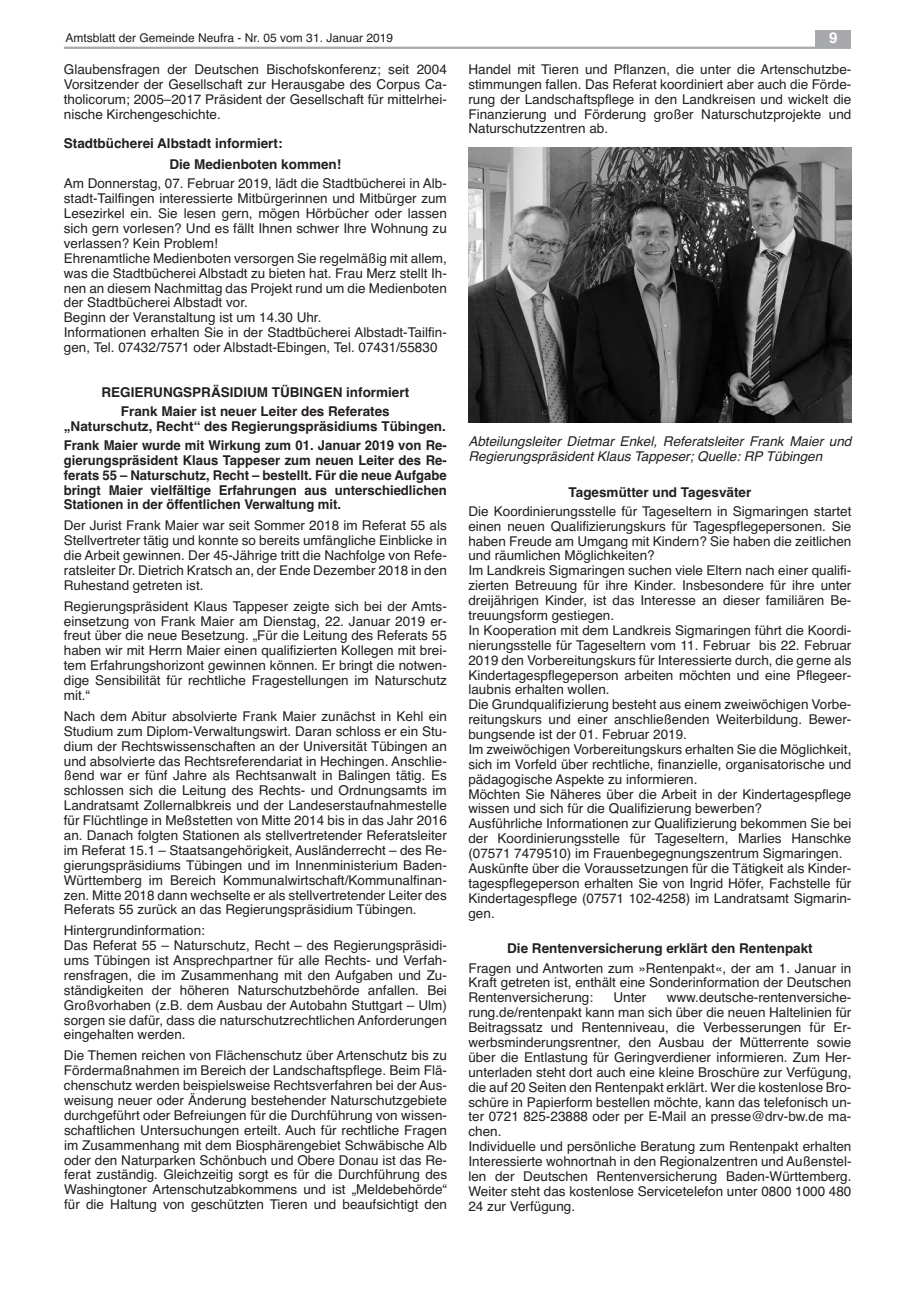
<style>
.page{position:relative;width:915px;height:1297px;background:#fff}
.page>*{position:absolute;margin:0;border:0;box-sizing:border-box;transform-origin:0 0}
.t1{font:700 15px "Helvetica";color:#fff}
.t2{font:13.5px/14.9px "Helvetica";color:#231f20;text-align:justify}
.t3{font:700 13.5px/14.9px "Helvetica";color:#231f20}
.t4{font:italic 13.5px/14.9px "Helvetica";color:#231f20}
.t5{font:12px "Helvetica";color:#231f20}
</style>
<div class="page">
<img style="left:468px;top:148px;width:382px;height:275px">
<hr style="left:64px;top:47px;width:786px;height:2px;background:#a8a9ad">
<div style="left:815px;top:30px;width:35px;height:17px;background:#a8a9ad"></div>
<p class="t5" style="left:65px;top:31px;width:329px">Amtsblatt der Gemeinde Neufra - Nr. 05 vom 31. Januar 2019</p>
<p class="t1" style="left:829px;top:29px;width:10px">9</p>
<p class="t2" style="left:64px;top:62px;width:384px">Glaubensfragen der Deutschen Bischofskonferenz; seit 2004<br>Vorsitzender der Gesellschaft zur Herausgabe des Corpus Ca&shy;tholicorum; 2005–2017 Präsident der Gesellschaft für mittelrhei&shy;nische Kirchengeschichte.</p>
<p class="t3" style="left:169px;top:133px;width:173px;line-height:20.9px;text-indent:-105px">Stadtbücherei Albstadt informiert:<br>die Medienboten kommen!</p>
<p class="t2" style="left:64px;top:176px;width:384px;text-align:left">Am Donnerstag, 07. Februar 2019, lädt die Stadtbücherei in Alb&shy;stadt-Tailfingen interessierte Mitbürgerinnen und Mitbürger zum Lesezirkel ein. Sie lesen gern, mögen Hörbücher oder lassen sich gern vorlesen? Und es fällt Ihnen schwer Ihre Wohnung zu verlassen? Kein Problem!<br>Ehrenamtliche Medienboten versorgen Sie regelmäßig mit allem, was die Stadtbücherei Albstadt zu bieten hat. Frau Merz stellt Ih&shy;nen an diesem Nachmittag das Projekt rund um die Medienboten der Stadtbücherei Albstadt vor.<br>Beginn der Veranstaltung ist um 14.30 Uhr.<br>Informationen erhalten Sie in der Stadtbücherei Albstadt-Tailfin&shy;gen, Tel. 07432/7571 oder Albstadt-Ebingen, Tel. 07431/55830</p>
<p class="t3" style="left:101px;top:382px;width:309px;line-height:19.2px;text-align:center">reGierUNGSprÄSidiUM tÜbiNGeN informiert frank Maier ist neuer leiter des referates</p>
<p class="t3" style="left:64px;top:416px;width:384px;line-height:19.2px">„Naturschutz, recht“ des regierungspräsidiums tübingen. frank Maier wurde mit Wirkung zum 01. Januar 2019 von re-</p>
<p class="t3" style="left:64px;top:453px;width:384px;text-align:justify">gierungspräsident Klaus tappeser zum neuen leiter des re&shy;ferats 55 – Naturschutz, recht – bestellt. für die neue Aufgabe bringt Maier vielfältige erfahrungen aus unterschiedlichen Stationen in der öffentlichen Verwaltung mit.</p>
<p class="t2" style="left:64px;top:518px;width:384px">Der Jurist Frank Maier war seit Sommer 2018 im Referat 55 als Stellvertreter tätig und konnte so bereits umfängliche Einblicke in die Arbeit gewinnen. Der 45-Jährige tritt die Nachfolge von Refe&shy;ratsleiter Dr. Dietrich Kratsch an, der Ende Dezember 2018 in den Ruhestand getreten ist.</p>
<p class="t2" style="left:64px;top:599px;width:384px">Regierungspräsident Klaus Tappeser zeigte sich bei der Amts&shy;einsetzung von Frank Maier am Dienstag, 22. Januar 2019 er&shy;freut über die neue Besetzung. „Für die Leitung des Referats 55 haben wir mit Herrn Maier einen qualifizierten Kollegen mit brei&shy;tem Erfahrungshorizont gewinnen können. Er bringt die notwen&shy;dige Sensibilität für rechtliche Fragestellungen im Naturschutz mit.“</p>
<p class="t2" style="left:64px;top:709px;width:384px">Nach dem Abitur absolvierte Frank Maier zunächst in Kehl ein Studium zum Diplom-Verwaltungswirt. Daran schloss er ein Stu&shy;dium der Rechtswissenschaften an der Universität Tübingen an und absolvierte das Rechtsreferendariat in Hechingen. Anschlie&shy;ßend war er fünf Jahre als Rechtsanwalt in Balingen tätig. Es schlossen sich die Leitung des Rechts- und Ordnungsamts im Landratsamt Zollernalbkreis und der Landeserstaufnahmestelle für Flüchtlinge in Meßstetten von Mitte 2014 bis in das Jahr 2016 an. Danach folgten Stationen als stellvertretender Referatsleiter im Referat 15.1 – Staatsangehörigkeit, Ausländerrecht – des Re&shy;gierungspräsidiums Tübingen und im Innenministerium Baden-Württemberg im Bereich Kommunalwirtschaft/Kommunalfinan&shy;zen. Mitte 2018 dann wechselte er als stellvertretender Leiter des Referats 55 zurück an das Regierungspräsidium Tübingen.</p>
<p class="t2" style="left:64px;top:923px;width:384px;text-align:left">Hintergrundinformation:<br>Das Referat 55 – Naturschutz, Recht – des Regierungspräsidi&shy;ums Tübingen ist Ansprechpartner für alle Rechts- und Verfah&shy;rensfragen, die im Zusammenhang mit den Aufgaben und Zu&shy;ständigkeiten der höheren Naturschutzbehörde anfallen. Bei Großvorhaben (z.B. dem Ausbau der Autobahn Stuttgart – Ulm) sorgen sie dafür, dass die naturschutzrechtlichen Anforderungen eingehalten werden.</p>
<p class="t2" style="left:64px;top:1048px;width:384px">Die Themen reichen von Flächenschutz über Artenschutz bis zu Fördermaßnahmen im Bereich der Landschaftspflege. Beim Flä&shy;chenschutz werden beispielsweise Rechtsverfahren bei der Aus&shy;weisung neuer oder Änderung bestehender Naturschutzgebiete durchgeführt oder Befreiungen für die Durchführung von wissen&shy;schaftlichen Untersuchungen erteilt. Auch für rechtliche Fragen im Zusammenhang mit dem Biosphärengebiet Schwäbische Alb oder den Naturparken Schönbuch und Obere Donau ist das Re&shy;ferat zuständig. Gleichzeitig sorgt es für die Durchführung des Washingtoner Artenschutzabkommens und ist „Meldebehörde“ für die Haltung von geschützten Tieren und beaufsichtigt den</p>
<p class="t2" style="left:468px;top:62px;width:384px">Handel mit Tieren und Pflanzen, die unter die Artenschutzbe&shy;stimmungen fallen. Das Referat koordiniert aber auch die Förde&shy;rung der Landschaftspflege in den Landkreisen und wickelt die Finanzierung und Förderung großer Naturschutzprojekte und Naturschutzzentren ab.</p>
<p class="t4" style="left:468px;top:434px;width:384px">Abteilungsleiter Dietmar Enkel, Referatsleiter Frank Maier und<br>Regierungspräsident Klaus Tappeser; Quelle: RP Tübingen</p>
<p class="t3" style="left:568px;top:485px;width:184px">tagesmütter und tagesväter</p>
<p class="t2" style="left:468px;top:504px;width:384px;text-align:left">Die Koordinierungsstelle für Tageseltern in Sigmaringen startet einen neuen Qualifizierungskurs für Tagespflegepersonen. Sie haben Freude am Umgang mit Kindern? Sie haben die zeitlichen und räumlichen Möglichkeiten?<br>Im Landkreis Sigmaringen suchen viele Eltern nach einer qualifi&shy;zierten Betreuung für ihre Kinder. Insbesondere für ihre unter dreijährigen Kinder, ist das Interesse an dieser familiären Be&shy;treuungsform gestiegen.<br>In Kooperation mit dem Landkreis Sigmaringen führt die Koordi&shy;nierungsstelle für Tageseltern vom 11. Februar bis 22. Februar 2019 den Vorbereitungskurs für Interessierte durch, die gerne als Kindertagespflegeperson arbeiten möchten und eine Pflegeer&shy;laubnis erhalten wollen.<br>Die Grundqualifizierung besteht aus einem zweiwöchigen Vorbe&shy;reitungskurs und einer anschließenden Weiterbildung. Bewer&shy;bungsende ist der 01. Februar 2019.<br>Im zweiwöchigen Vorbereitungskurs erhalten Sie die Möglichkeit, sich im Vorfeld über rechtliche, finanzielle, organisatorische und pädagogische Aspekte zu informieren.<br>Möchten Sie Näheres über die Arbeit in der Kindertagespflege wissen und sich für die Qualifizierung bewerben?<br>Ausführliche Informationen zur Qualifizierung bekommen Sie bei der Koordinierungsstelle für Tageseltern, Marlies Hanschke (07571 7479510) im Frauenbegegnungszentrum Sigmaringen.<br>Auskünfte über die Voraussetzungen für die Tätigkeit als Kinder&shy;tagespflegeperson erhalten Sie von Ingrid Höfer, Fachstelle für Kindertagespflege (07571 102-4258) im Landratsamt Sigmarin&shy;gen.</p>
<p class="t3" style="left:507px;top:941px;width:307px">die rentenversicherung erklärt den rentenpakt</p>
<p class="t2" style="left:468px;top:960px;width:384px">Fragen und Antworten zum »Rentenpakt«, der am 1. Januar in Kraft getreten ist, enthält eine Sonderinformation der Deutschen Rentenversicherung:</p>
<p class="t2" style="left:468px;top:990px;width:384px;text-align:left;text-indent:198px">www.deutsche-rentenversiche&shy;rung.de/rentenpakt kann man sich über die neuen Haltelinien für Beitragssatz und Rentenniveau, die Verbesserungen für Er&shy;werbsminderungsrentner, den Ausbau der Mütterrente sowie über die Entlastung für Geringverdiener informieren. Zum Her&shy;unterladen steht dort auch eine kleine Broschüre zur Verfügung, die auf 20 Seiten den Rentenpakt erklärt. Wer die kostenlose Bro&shy;schüre in Papierform bestellen möchte, kann das telefonisch un&shy;ter 0721 825-23888 oder per E-Mail an presse@drv-bw.de ma&shy;chen.<br>Individuelle und persönliche Beratung zum Rentenpakt erhalten Interessierte wohnortnah in den Regionalzentren und Außenstel&shy;len der Deutschen Rentenversicherung Baden-Württemberg.<br>Weiter steht das kostenlose Servicetelefon unter 0800 1000 480<br>24 zur Verfügung.</p>
<p class="t2" style="left:613px;top:990px;width:35px">Unter</p>
</div>
